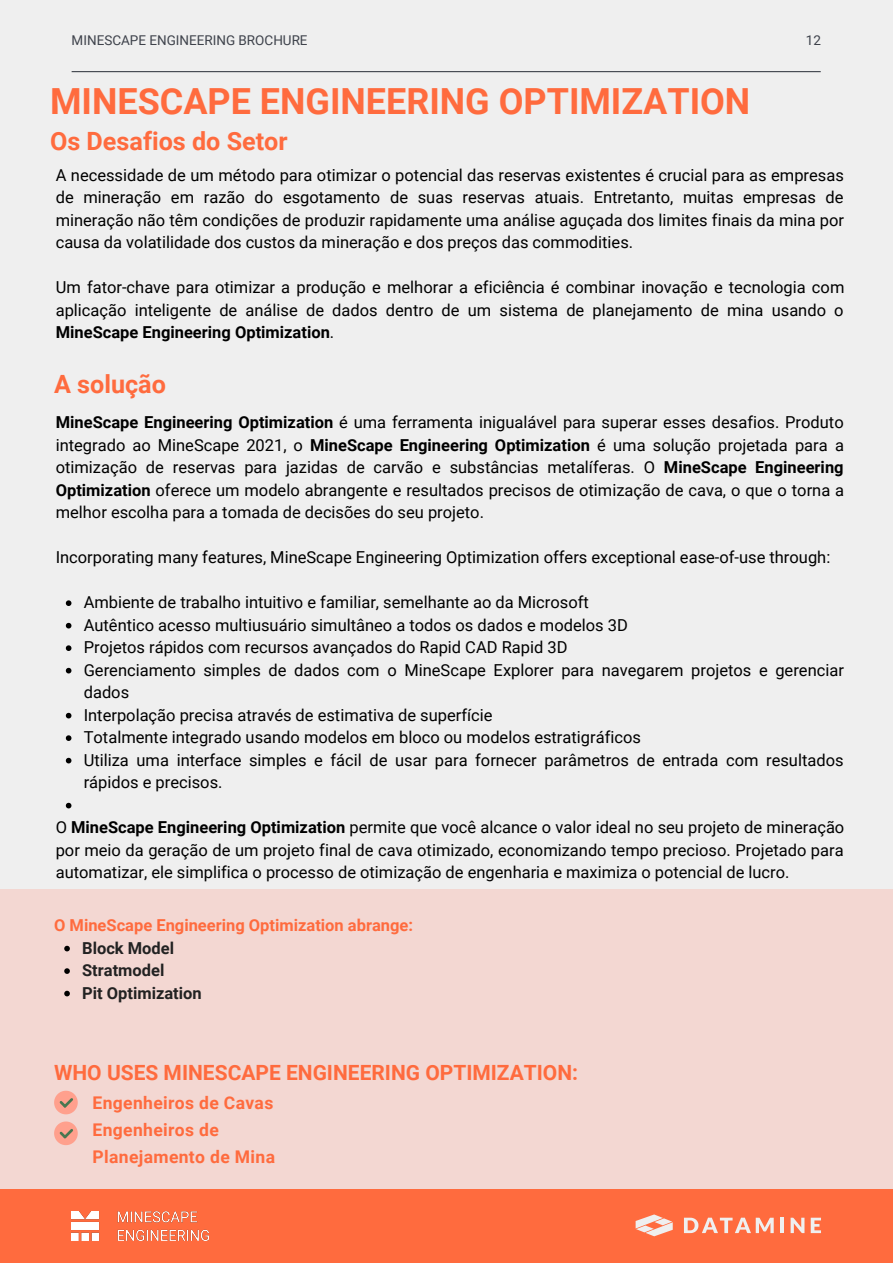
<style>
.page{position:relative;width:893px;height:1264px;background:#fff}
.page>*{position:absolute;margin:0;border:0;box-sizing:border-box;transform-origin:0 0}
.t1{font:700 36px "Roboto";color:#ff6b3e}
.t2{font:700 25.2px "Roboto";color:#ff6b3e}
.t3{font:700 21px "Roboto";color:#ff6b3e}
.t4{font:700 17.55px/27px "Roboto";letter-spacing:.02em;color:#ff6b3e}
.t5{font:16.5px/22.5px "Roboto";color:#000;text-align:justify}
.t6{font:700 16.5px "Roboto";color:#ff6b3e}
.t7{font:700 16.5px "Roboto";color:#222}
.t8{font:13.5px "Roboto";color:#3e424b}
.s1{font-weight:700}
</style>
<div class="page">
<div style="left:0;top:0;width:892px;height:1262px;background:#efefef"></div>
<div style="left:0;top:889px;width:892px;height:300px;background:#f3d7d2"></div>
<svg style="left:66px;top:600px;width:5px;height:6px"></svg>
<svg style="left:66px;top:623px;width:5px;height:5px"></svg>
<svg style="left:66px;top:645px;width:5px;height:6px"></svg>
<svg style="left:66px;top:668px;width:5px;height:5px"></svg>
<svg style="left:66px;top:712px;width:5px;height:6px"></svg>
<svg style="left:66px;top:735px;width:5px;height:6px"></svg>
<svg style="left:66px;top:757px;width:5px;height:6px"></svg>
<svg style="left:66px;top:802px;width:5px;height:6px"></svg>
<svg style="left:64px;top:945px;width:6px;height:6px"></svg>
<svg style="left:64px;top:968px;width:6px;height:5px"></svg>
<svg style="left:64px;top:990px;width:6px;height:6px"></svg>
<div style="left:0;top:1189px;width:892px;height:73px;background:#ff6b3e"></div>
<svg style="left:684px;top:1217px;width:89px;height:16px"></svg>
<hr style="left:780px;top:1217px;width:4px;height:15px;background:#efefef">
<svg style="left:790px;top:1217px;width:14px;height:16px"></svg>
<svg style="left:810px;top:1217px;width:11px;height:16px"></svg>
<svg style="left:635px;top:1214px;width:37px;height:22px"></svg>
<img style="left:72px;top:1211px;width:137px;height:28px">
<hr style="left:72px;top:71px;width:748px;height:1px;background:#3e424b">
<svg style="left:54px;top:1090px;width:24px;height:24px"></svg>
<svg style="left:54px;top:1121px;width:24px;height:24px"></svg>
<p class="t8" style="left:72px;top:33px;width:237px">MINESCAPE ENGINEERING BROCHURE</p>
<p class="t8" style="left:805px;top:33px;width:17px">12</p>
<p class="t1" style="left:50px;top:80px;width:701px">MINESCAPE ENGINEERING OPTIMIZATION</p>
<p class="t2" style="left:50px;top:127px;width:239px">Os Desafios do Setor</p>
<p class="t5" style="left:56px;top:164px;width:789px">A necessidade de um método para otimizar o potencial das reservas existentes é crucial para as empresas de mineração em razão do esgotamento de suas reservas atuais. Entretanto, muitas empresas de mineração não têm condições de produzir rapidamente uma análise aguçada dos limites finais da mina por causa da volatilidade dos custos da mineração e dos preços das commodities.</p>
<p class="t5" style="left:56px;top:276px;width:790px">Um fator-chave para otimizar a produção e melhorar a eficiência é combinar inovação e tecnologia com aplicação inteligente de análise de dados dentro de um sistema de planejamento de mina usando o <span class="s1">MineScape Engineering Optimization</span>.</p>
<p class="t2" style="left:54px;top:369px;width:113px">A solução</p>
<p class="t5" style="left:56px;top:411px;width:790px"><span class="s1">MineScape Engineering Optimization</span> é uma ferramenta inigualável para superar esses desafios. Produto integrado ao MineScape 2021, o <span class="s1">MineScape Engineering Optimization</span> é uma solução projetada para a otimização de reservas para jazidas de carvão e substâncias metalíferas. O <span class="s1">MineScape Engineering Optimization</span> oferece um modelo abrangente e resultados precisos de otimização de cava, o que o torna a melhor escolha para a tomada de decisões do seu projeto.</p>
<p class="t5" style="left:56px;top:546px;width:776px">Incorporating many features, MineScape Engineering Optimization offers exceptional ease-of-use through:</p>
<p class="t5" style="left:84px;top:591px;width:506px">Ambiente de trabalho intuitivo e familiar, semelhante ao da Microsoft</p>
<p class="t5" style="left:84px;top:614px;width:545px">Autêntico acesso multiusuário simultâneo a todos os dados e modelos 3D</p>
<p class="t5" style="left:84px;top:636px;width:485px">Projetos rápidos com recursos avançados do Rapid CAD Rapid 3D</p>
<p class="t5" style="left:84px;top:659px;width:761px">Gerenciamento simples de dados com o MineScape Explorer para navegarem projetos e gerenciar dados</p>
<p class="t5" style="left:84px;top:703px;width:410px">Interpolação precisa através de estimativa de superfície</p>
<p class="t5" style="left:84px;top:726px;width:558px">Totalmente integrado usando modelos em bloco ou modelos estratigráficos</p>
<p class="t5" style="left:84px;top:748px;width:761px">Utiliza uma interface simples e fácil de usar para fornecer parâmetros de entrada com resultados rápidos e precisos.</p>
<p class="t5" style="left:56px;top:816px;width:790px">O <span class="s1">MineScape Engineering Optimization</span> permite que você alcance o valor ideal no seu projeto de mineração por meio da geração de um projeto final de cava otimizado, economizando tempo precioso. Projetado para automatizar, ele simplifica o processo de otimização de engenharia e maximiza o potencial de lucro.</p>
<p class="t6" style="left:54px;top:915px;width:360px">O MineScape Engineering Optimization abrange:</p>
<p class="t7" style="left:82px;top:938px;width:93px">Block Model</p>
<p class="t7" style="left:82px;top:960px;width:84px">Stratmodel</p>
<p class="t7" style="left:82px;top:983px;width:121px">Pit Optimization</p>
<p class="t3" style="left:54px;top:1060px;width:525px">WHO USES MINESCAPE ENGINEERING OPTIMIZATION:</p>
<p class="t4" style="left:92px;top:1089px;width:182px">Engenheiros de Cavas</p>
<p class="t4" style="left:92px;top:1116px;width:184px">Engenheiros de<br>Planejamento de Mina</p>
</div>
